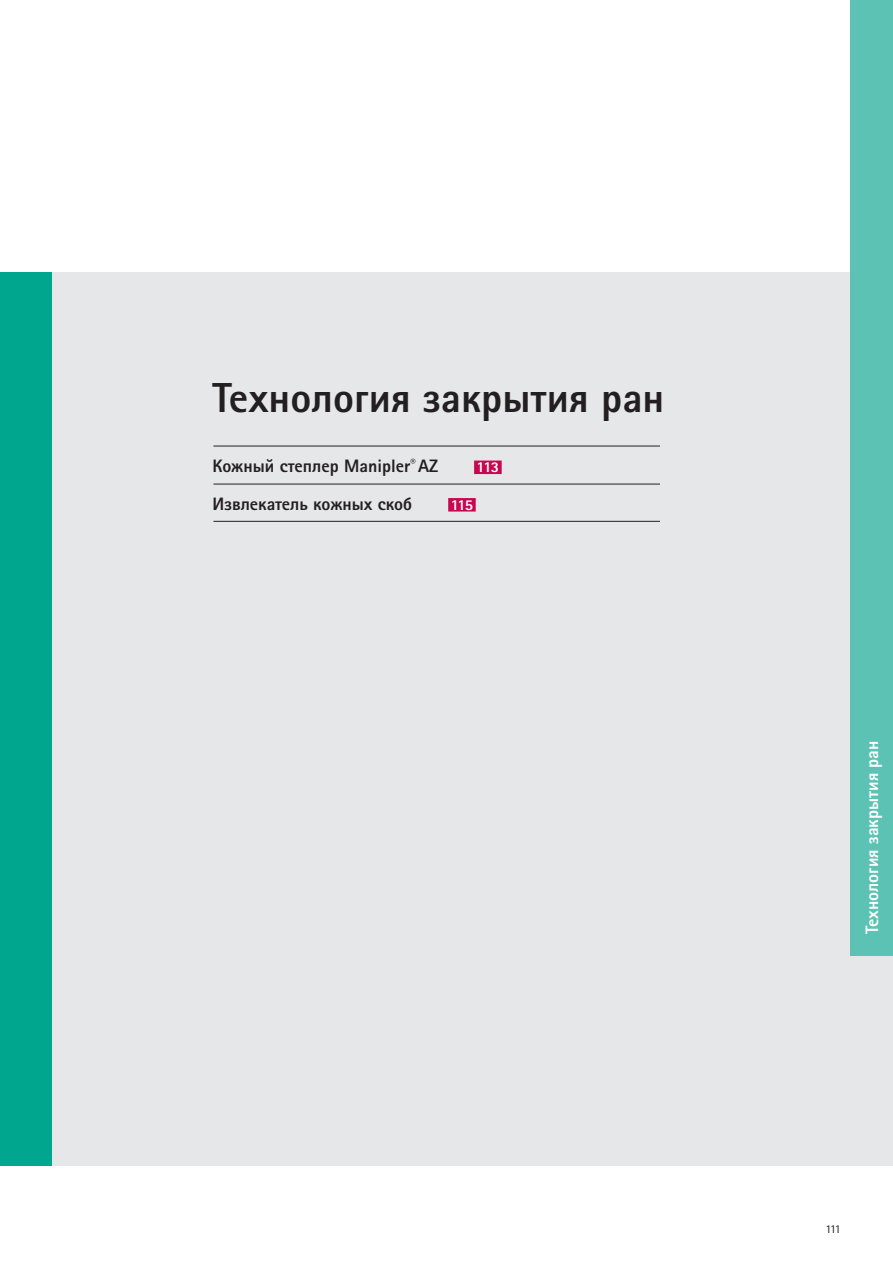
<style>
.page{position:relative;width:893px;height:1263px;background:#fff}
.page>*{position:absolute;margin:0;border:0;box-sizing:border-box;transform-origin:0 0}
.t1{font:800 42px "Rotis Sans Serif Pro Cyr";color:#231f20}
.t2{font:800 18px "Rotis Sans Serif Pro Cyr";color:#231f20}
.t3{font:800 18px "Rotis Sans Serif Pro Cyr";color:#fff}
.t4{font:800 15px "Rotis Sans Serif Pro Cyr";letter-spacing:-.085em;color:#fff}
.t5{font:12px "Rotis Sans Serif Pro Cyr";color:#231f20}
</style>
<div class="page">
<div style="left:0;top:272px;width:893px;height:893px;background:#e6e7e9"></div>
<div style="left:0;top:272px;width:51px;height:893px;background:#00a78e"></div>
<div style="left:474px;top:460px;width:28px;height:14px;background:#c70851"></div>
<div style="left:448px;top:498px;width:28px;height:13px;background:#c70851"></div>
<div style="left:850px;top:0;width:43px;height:955px;background:#5cc3b4"></div>
<hr style="left:213px;top:446px;width:447px;height:1px;background:#231f20">
<hr style="left:213px;top:484px;width:447px;height:1px;background:#231f20">
<hr style="left:213px;top:521px;width:447px;height:1px;background:#231f20">
<h1 class="t1" style="left:213px;top:371px;width:453px">Технология закрытия ран</h1>
<p class="t2" style="left:213px;top:455px;width:227px">Кожный степлер Manipler<sup>®</sup> AZ</p>
<p class="t4" style="left:477px;top:457px;width:24px">113</p>
<p class="t2" style="left:213px;top:492px;width:201px">Извлекатель кожных скоб</p>
<p class="t4" style="left:451px;top:495px;width:24px">115</p>
<p class="t3" style="left:860px;top:934px;width:195px;rotate:-90deg">Технология закрытия ран</p>
<p class="t5" style="left:825px;top:1222px;width:17px">111</p>
</div>
